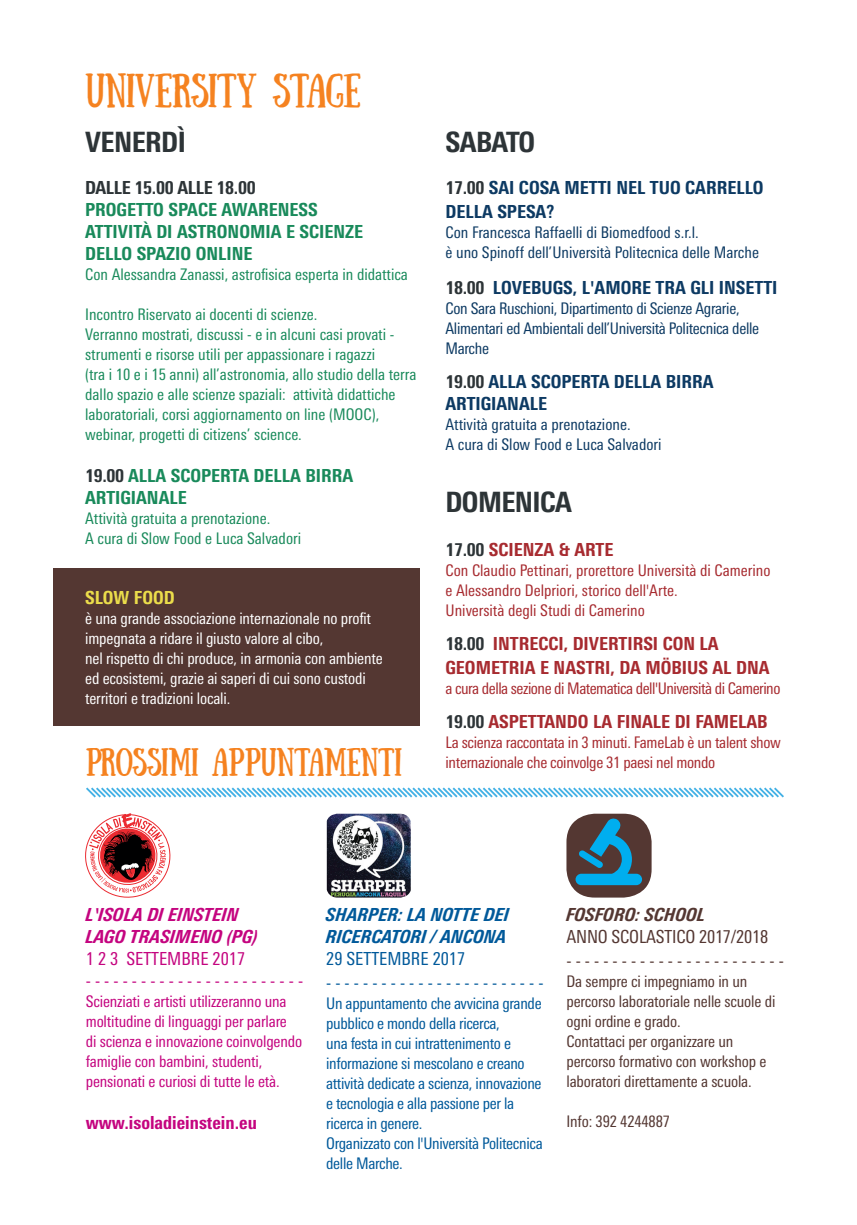
<style>
.page{position:relative;width:857px;height:1225px;background:#fff}
.page>*{position:absolute;margin:0;border:0;box-sizing:border-box;transform-origin:0 0}
.t1{font:34px "Sunday";letter-spacing:-.02em;color:#f58220}
.t2{font:800 condensed 28px "Linotype Univers";letter-spacing:-.02em;color:#2d3437}
.t3{font:28px "Sunday";letter-spacing:-.02em;color:#f58220}
.t4{font:800 condensed 18px/24px "Linotype Univers";color:#0d3a63}
.t5{font:800 condensed 18px/24px "Linotype Univers";color:#a72b30}
.t6{font:800 condensed 18px/22px "Linotype Univers";color:#198a5b}
.t7{font:condensed 18px "Linotype Univers";letter-spacing:-.01em;color:#543732}
.t8{font:condensed 18px "Linotype Univers";color:#c4047f}
.t9{font:condensed 18px "Linotype Univers";color:#00599a}
.t10{font:italic 800 condensed 18px/22px "Linotype Univers";color:#00599a}
.t11{font:italic 800 condensed 18px/22px "Linotype Univers";color:#c4047f}
.t12{font:800 condensed 18px "Linotype Univers";color:#c4047f}
.t13{font:800 condensed 18px "Linotype Univers";letter-spacing:-.02em;color:#2d3437}
.t14{font:italic 800 condensed 18px "Linotype Univers";color:#543732}
.t15{font:800 condensed 18px "Linotype Univers";color:#ebdd4b}
.t16{font:condensed 16px/20px "Linotype Univers";color:#198a5b}
.t17{font:condensed 16px/20px "Linotype Univers";letter-spacing:-.01em;color:#0d3a63}
.t18{font:condensed 16px/20px "Linotype Univers";letter-spacing:-.02em;color:#00599a}
.t19{font:condensed 16px/20px "Linotype Univers";letter-spacing:-.01em;color:#fff}
.t20{font:condensed 16px/20px "Linotype Univers";letter-spacing:-.01em;color:#543732}
.t21{font:condensed 16px/20px "Linotype Univers";letter-spacing:-.01em;color:#c4047f}
.t22{font:condensed 16px/20px "Linotype Univers";letter-spacing:-.02em;color:#a72b30}
.t23{font:condensed 16px/20px "Linotype Univers";color:#a72b30}
.s1{color:#2d3437}
</style>
<div class="page">
<div style="left:53px;top:568px;width:367px;height:158px;background:#543732"></div>
<svg style="left:85px;top:813px;width:86px;height:85px"></svg>
<img style="left:326px;top:813px;width:84px;height:84px">
<div style="left:566px;top:813px;width:85px;height:84px;background:#543732;border-radius:28px"></div>
<svg style="left:575px;top:817px;width:66px;height:68px"></svg>
<svg style="left:86px;top:787px;width:698px;height:11px"></svg>
<h1 class="t1" style="left:85px;top:68px;width:277px">UNIVERSITY STAGE</h1>
<h2 class="t2" style="left:85px;top:125px;width:102px">VENERDÌ</h2>
<p class="t13" style="left:85px;top:177px;width:172px">DALLE 15.00 ALLE 18.00</p>
<p class="t6" style="left:85px;top:198px;width:279px">PROGETTO SPACE AWARENESS<br>ATTIVITÀ DI ASTRONOMIA E SCIENZE<br>DELLO SPAZIO ONLINE</p>
<p class="t16" style="left:85px;top:264px;width:324px">Con Alessandra Zanassi, astrofisica esperta in didattica</p>
<p class="t16" style="left:85px;top:304px;width:332px">Incontro Riservato ai docenti di scienze.<br>Verranno mostrati, discussi - e in alcuni casi provati - strumenti e risorse utili per appassionare i ragazzi<br>(tra i 10 e i 15 anni) all’astronomia, allo studio della terra dallo spazio e alle scienze spaziali: attività didattiche laboratoriali, corsi aggiornamento on line (MOOC), webinar, progetti di citizens’ science.</p>
<p class="t6" style="left:85px;top:464px;width:269px"><span class="s1">19.00</span> ALLA SCOPERTA DELLA BIRRA<br>ARTIGIANALE</p>
<p class="t16" style="left:85px;top:508px;width:217px">Attività gratuita a prenotazione.<br>A cura di Slow Food e Luca Salvadori</p>
<p class="t15" style="left:85px;top:587px;width:91px">SLOW FOOD</p>
<p class="t19" style="left:85px;top:608px;width:299px">è una grande associazione internazionale no profit impegnata a ridare il giusto valore al cibo,<br>nel rispetto di chi produce, in armonia con ambiente ed ecosistemi, grazie ai saperi di cui sono custodi territori e tradizioni locali.</p>
<h2 class="t3" style="left:86px;top:743px;width:317px">PROSSIMI APPUNTAMENTI</h2>
<h2 class="t2" style="left:445px;top:125px;width:91px">SABATO</h2>
<p class="t4" style="left:445px;top:175px;width:319px"><span class="s1">17.00</span> SAI COSA METTI NEL TUO CARRELLO<br>DELLA SPESA?</p>
<p class="t17" style="left:445px;top:222px;width:315px">Con Francesca Raffaelli di Biomedfood s.r.l.<br>è uno Spinoff dell’Università Politecnica delle Marche</p>
<p class="t4" style="left:445px;top:275px;width:333px"><span class="s1">18.00</span> LOVEBUGS, L'AMORE TRA GLI INSETTI</p>
<p class="t17" style="left:445px;top:298px;width:315px">Con Sara Ruschioni, Dipartimento di Scienze Agrarie,<br>Alimentari ed Ambientali dell’Università Politecnica delle<br>Marche</p>
<p class="t4" style="left:445px;top:370px;width:269px;line-height:22px"><span class="s1">19.00</span> ALLA SCOPERTA DELLA BIRRA<br>ARTIGIANALE</p>
<p class="t17" style="left:445px;top:414px;width:217px">Attività gratuita a prenotazione.<br>A cura di Slow Food e Luca Salvadori</p>
<h2 class="t2" style="left:445px;top:485px;width:128px">DOMENICA</h2>
<p class="t5" style="left:445px;top:537px;width:169px"><span class="s1">17.00</span> SCIENZA &amp; ARTE</p>
<p class="t23" style="left:445px;top:560px;width:326px">Con Claudio Pettinari, prorettore Università di Camerino e Alessandro Delpriori, storico dell'Arte.<br>Università degli Studi di Camerino</p>
<p class="t5" style="left:445px;top:631px;width:325px"><span class="s1">18.00</span> INTRECCI, DIVERTIRSI CON LA<br>GEOMETRIA E NASTRI, DA MÖBIUS AL DNA</p>
<p class="t22" style="left:445px;top:678px;width:336px">a cura della sezione di Matematica dell'Università di Camerino</p>
<p class="t5" style="left:445px;top:709px;width:323px"><span class="s1">19.00</span> ASPETTANDO LA FINALE DI FAMELAB</p>
<p class="t22" style="left:445px;top:732px;width:336px">La scienza raccontata in 3 minuti. FameLab è un talent show internazionale che coinvolge 31 paesi nel mondo</p>
<p class="t11" style="left:86px;top:903px;width:174px">L'ISOLA DI EINSTEIN<br>LAGO TRASIMENO (PG)</p>
<p class="t8" style="left:86px;top:948px;width:161px">1 2 3 SETTEMBRE 2017</p>
<p class="t8" style="left:86px;top:970px;width:219px">- - - - - - - - - - - - - - - - - - - - - - - -</p>
<p class="t21" style="left:86px;top:991px;width:218px">Scienziati e artisti utilizzeranno una moltitudine di linguaggi per parlare<br>di scienza e innovazione coinvolgendo famiglie con bambini, studenti, pensionati e curiosi di tutte le età.</p>
<p class="t12" style="left:86px;top:1112px;width:172px">www.isoladieinstein.eu</p>
<p class="t10" style="left:326px;top:903px;width:185px">SHARPER: LA NOTTE DEI<br>RICERCATORI / ANCONA</p>
<p class="t9" style="left:326px;top:948px;width:140px">29 SETTEMBRE 2017</p>
<p class="t9" style="left:326px;top:972px;width:219px">- - - - - - - - - - - - - - - - - - - - - - - -</p>
<p class="t18" style="left:326px;top:993px;width:218px">Un appuntamento che avvicina grande pubblico e mondo della ricerca,<br>una festa in cui intrattenimento e informazione si mescolano e creano attività dedicate a scienza, innovazione e tecnologia e alla passione per la ricerca in genere.<br>Organizzato con l'Università Politecnica delle Marche.</p>
<p class="t14" style="left:566px;top:904px;width:140px">FOSFORO: SCHOOL</p>
<p class="t7" style="left:566px;top:926px;width:203px">ANNO SCOLASTICO 2017/2018</p>
<p class="t7" style="left:566px;top:950px;width:219px">- - - - - - - - - - - - - - - - - - - - - - - -</p>
<p class="t20" style="left:566px;top:971px;width:210px">Da sempre ci impegniamo in un percorso laboratoriale nelle scuole di ogni ordine e grado.<br>Contattaci per organizzare un percorso formativo con workshop e laboratori direttamente a scuola.</p>
<p class="t20" style="left:566px;top:1111px;width:105px">Info: 392 4244887</p>
</div>
